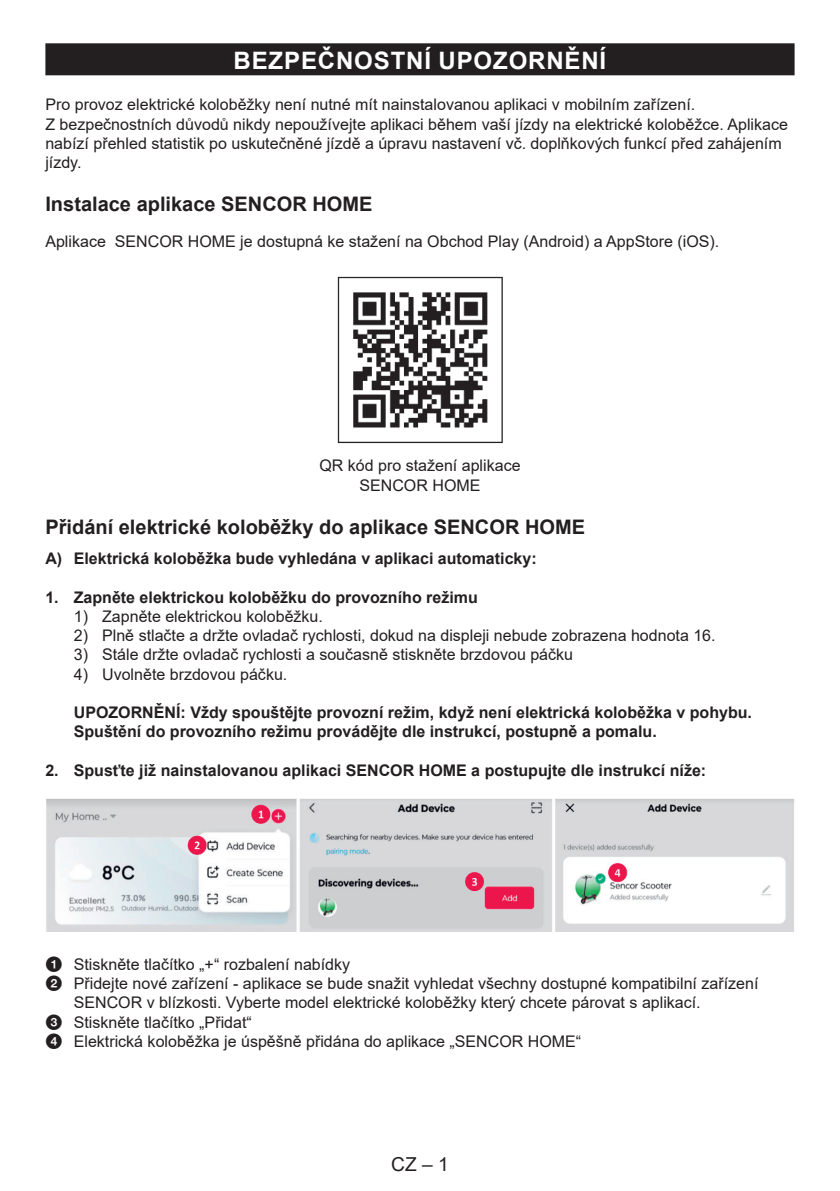
<style>
.page{position:relative;width:840px;height:1191px;background:#fff}
.page>*{position:absolute;margin:0;border:0;box-sizing:border-box;transform-origin:0 0}
.t1{font:700 24px "Arial";letter-spacing:.035em;color:#fff}
.t2{font:700 20px "Arial";color:#231f20}
.t3{font:19.2px "Arial";color:#231f20}
.t4{font:16px/19.2px "Arial";color:#231f20}
.t5{font:700 16px/19.2px "Arial";color:#231f20}
.s1{font-family:"Zz 2"}
</style>
<div class="page">
<div style="left:45px;top:43px;width:749px;height:32px;background:#231f20"></div>
<img style="left:337px;top:276px;width:166px;height:168px">
<img style="left:46px;top:798px;width:748px;height:133px">
<h1 class="t1" style="left:233px;top:43px;width:374px">BEZPEČNOSTNÍ UPOZORNĚNÍ</h1>
<p class="t4" style="left:45px;top:95px;width:743px">Pro provoz elektrické koloběžky není nutné mít nainstalovanou aplikaci v mobilním zařízení.<br>Z bezpečnostních důvodů nikdy nepoužívejte aplikaci během vaší jízdy na elektrické koloběžce. Aplikace nabízí přehled statistik po uskutečněné jízdě a úpravu nastavení vč. doplňkových funkcí před zahájením jízdy.</p>
<p class="t2" style="left:45px;top:190px;width:328px">Instalace aplikace SENCOR HOME</p>
<p class="t4" style="left:45px;top:231px;width:675px">Aplikace SENCOR HOME je dostupná ke stažení na Obchod Play (Android) a AppStore (iOS).</p>
<p class="t4" style="left:319px;top:456px;width:202px;text-align:center">QR kód pro stažení aplikace<br>SENCOR HOME</p>
<p class="t2" style="left:45px;top:513px;width:541px">Přidání elektrické koloběžky do aplikace SENCOR HOME</p>
<p class="t5" style="left:45px;top:549px;width:492px">A) Elektrická koloběžka bude vyhledána v aplikaci automaticky:</p>
<p class="t5" style="left:45px;top:588px;width:433px">1. Zapněte elektrickou koloběžku do provozního režimu</p>
<p class="t4" style="left:74px;top:606px;width:250px">1) Zapněte elektrickou koloběžku.</p>
<p class="t4" style="left:74px;top:626px;width:643px">2) Plně stlačte a držte ovladač rychlosti, dokud na displeji nebude zobrazena hodnota 16.</p>
<p class="t4" style="left:74px;top:645px;width:500px">3) Stále držte ovladač rychlosti a současně stiskněte brzdovou páčku</p>
<p class="t4" style="left:74px;top:664px;width:215px">4) Uvolněte brzdovou páčku.</p>
<p class="t5" style="left:74px;top:703px;width:679px">UPOZORNĚNÍ: Vždy spouštějte provozní režim, když není elektrická koloběžka v pohybu.<br>Spuštění do provozního režimu provádějte dle instrukcí, postupně a pomalu.</p>
<p class="t5" style="left:45px;top:760px;width:662px">2. Spusťte již nainstalovanou aplikaci SENCOR HOME a postupujte dle instrukcí níže:</p>
<p class="t4" style="left:45px;top:954px;width:306px"><span class="s1">1</span> Stiskněte tlačítko „+“ rozbalení nabídky</p>
<p class="t4" style="left:45px;top:973px;width:714px"><span class="s1">2</span> Přidejte nové zařízení - aplikace se bude snažit vyhledat všechny dostupné kompatibilní zařízení</p>
<p class="t4" style="left:74px;top:993px;width:628px">SENCOR v blízkosti. Vyberte model elektrické koloběžky který chcete párovat s aplikací.</p>
<p class="t4" style="left:45px;top:1012px;width:208px"><span class="s1">3</span> Stiskněte tlačítko „Přidat“</p>
<p class="t4" style="left:45px;top:1031px;width:537px"><span class="s1">4</span> Elektrická koloběžka je úspěšně přidána do aplikace „SENCOR HOME“</p>
<p class="t3" style="left:391px;top:1151px;width:59px">CZ – 1</p>
</div>
